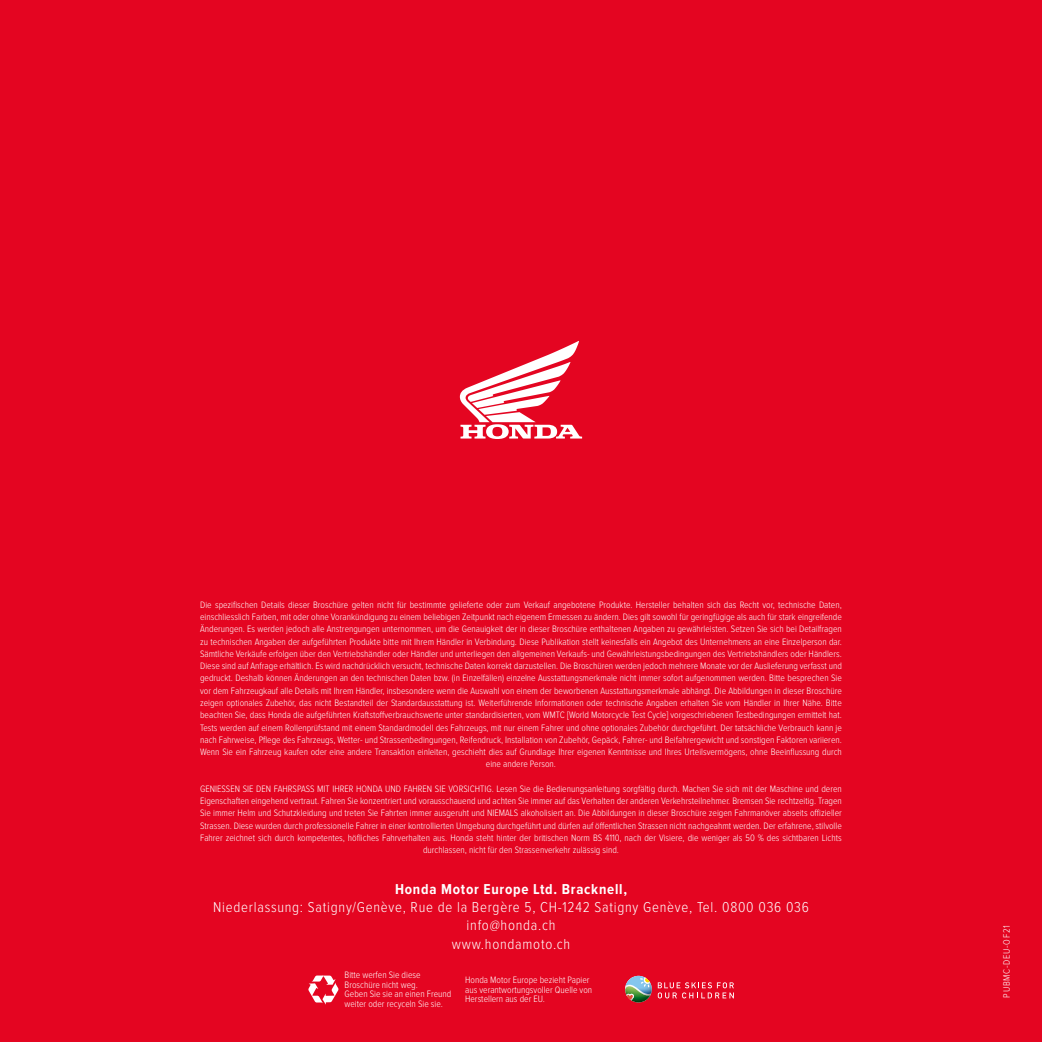
<style>
.page{position:relative;width:1042px;height:1042px;background:#e40521}
.page>*{position:absolute;margin:0;border:0;box-sizing:border-box;transform-origin:0 0}
.t1{font:300 14.88px/18.4px "Proxima Nova Cond";letter-spacing:.05em;color:#fff;text-align:center}
.t2{font:700 14.88px "Proxima Nova Cond";letter-spacing:.05em;color:#fff}
.t3{font:300 9.62px/12.2px "Proxima Nova Cond";color:#fff;text-align:center}
.t4{font:300 9.62px "Proxima Nova Cond";letter-spacing:.07em;color:#fff}
</style>
<div class="page">
<svg style="left:460px;top:341px;width:122px;height:98px"></svg>
<svg style="left:308px;top:975px;width:30px;height:29px"></svg>
<svg style="left:626px;top:976px;width:108px;height:27px"></svg>
<p class="t3" style="left:200px;top:599px;width:643px">Die spezifischen Details dieser Broschüre gelten nicht für bestimmte gelieferte oder zum Verkauf angebotene Produkte. Hersteller behalten sich das Recht vor, technische Daten, einschliesslich Farben, mit oder ohne Vorankündigung zu einem beliebigen Zeitpunkt nach eigenem Ermessen zu ändern. Dies gilt sowohl für geringfügige als auch für stark eingreifende Änderungen. Es werden jedoch alle Anstrengungen unternommen, um die Genauigkeit der in dieser Broschüre enthaltenen Angaben zu gewährleisten. Setzen Sie sich bei Detailfragen zu technischen Angaben der aufgeführten Produkte bitte mit Ihrem Händler in Verbindung. Diese Publikation stellt keinesfalls ein Angebot des Unternehmens an eine Einzelperson dar.<br>Sämtliche Verkäufe erfolgen über den Vertriebshändler oder Händler und unterliegen den allgemeinen Verkaufs- und Gewährleistungsbedingungen des Vertriebshändlers oder Händlers.<br>Diese sind auf Anfrage erhältlich. Es wird nachdrücklich versucht, technische Daten korrekt darzustellen. Die Broschüren werden jedoch mehrere Monate vor der Auslieferung verfasst und gedruckt. Deshalb können Änderungen an den technischen Daten bzw. (in Einzelfällen) einzelne Ausstattungsmerkmale nicht immer sofort aufgenommen werden. Bitte besprechen Sie vor dem Fahrzeugkauf alle Details mit Ihrem Händler, insbesondere wenn die Auswahl von einem der beworbenen Ausstattungsmerkmale abhängt. Die Abbildungen in dieser Broschüre zeigen optionales Zubehör, das nicht Bestandteil der Standardausstattung ist. Weiterführende Informationen oder technische Angaben erhalten Sie vom Händler in Ihrer Nähe. Bitte beachten Sie, dass Honda die aufgeführten Kraftstoffverbrauchswerte unter standardisierten, vom WMTC [World Motorcycle Test Cycle] vorgeschriebenen Testbedingungen ermittelt hat.<br>Tests werden auf einem Rollenprüfstand mit einem Standardmodell des Fahrzeugs, mit nur einem Fahrer und ohne optionales Zubehör durchgeführt. Der tatsächliche Verbrauch kann je nach Fahrweise, Pflege des Fahrzeugs, Wetter- und Strassenbedingungen, Reifendruck, Installation von Zubehör, Gepäck, Fahrer- und Beifahrergewicht und sonstigen Faktoren variieren.<br>Wenn Sie ein Fahrzeug kaufen oder eine andere Transaktion einleiten, geschieht dies auf Grundlage Ihrer eigenen Kenntnisse und Ihres Urteilsvermögens, ohne Beeinflussung durch eine andere Person.</p>
<p class="t3" style="left:200px;top:782px;width:643px">GENIESSEN SIE DEN FAHRSPASS MIT IHRER HONDA UND FAHREN SIE VORSICHTIG. Lesen Sie die Bedienungsanleitung sorgfältig durch. Machen Sie sich mit der Maschine und deren Eigenschaften eingehend vertraut. Fahren Sie konzentriert und vorausschauend und achten Sie immer auf das Verhalten der anderen Verkehrsteilnehmer. Bremsen Sie rechtzeitig. Tragen Sie immer Helm und Schutzkleidung und treten Sie Fahrten immer ausgeruht und NIEMALS alkoholisiert an. Die Abbildungen in dieser Broschüre zeigen Fahrmanöver abseits offizieller Strassen. Diese wurden durch professionelle Fahrer in einer kontrollierten Umgebung durchgeführt und dürfen auf öffentlichen Strassen nicht nachgeahmt werden. Der erfahrene, stilvolle Fahrer zeichnet sich durch kompetentes, höfliches Fahrverhalten aus. Honda steht hinter der britischen Norm BS 4110, nach der Visiere, die weniger als 50 % des sichtbaren Lichts durchlassen, nicht für den Strassenverkehr zulässig sind.</p>
<h1 class="t2" style="left:395px;top:880px;width:233px">Honda Motor Europe Ltd. Bracknell,</h1>
<h1 class="t1" style="left:213px;top:898px;width:597px">Niederlassung: Satigny/Genève, Rue de la Bergère 5, CH-1242 Satigny Genève, Tel. 0800 036 036 info@honda.ch<br>www.hondamoto.ch</h1>
<p class="t3" style="left:465px;top:975px;width:129px;line-height:9.6px;text-align:left">Honda Motor Europe bezieht Papier aus verantwortungsvoller Quelle von<br>Herstellern aus der EU.</p>
<p class="t3" style="left:344px;top:970px;width:108px;line-height:9.6px;text-align:left">Bitte werfen Sie diese<br>Broschüre nicht weg.<br>Geben Sie sie an einen Freund weiter oder recyceln Sie sie.</p>
<p class="t4" style="left:1001px;top:997px;width:74px;rotate:-90deg">PUBMC-DEU-OF21</p>
</div>
